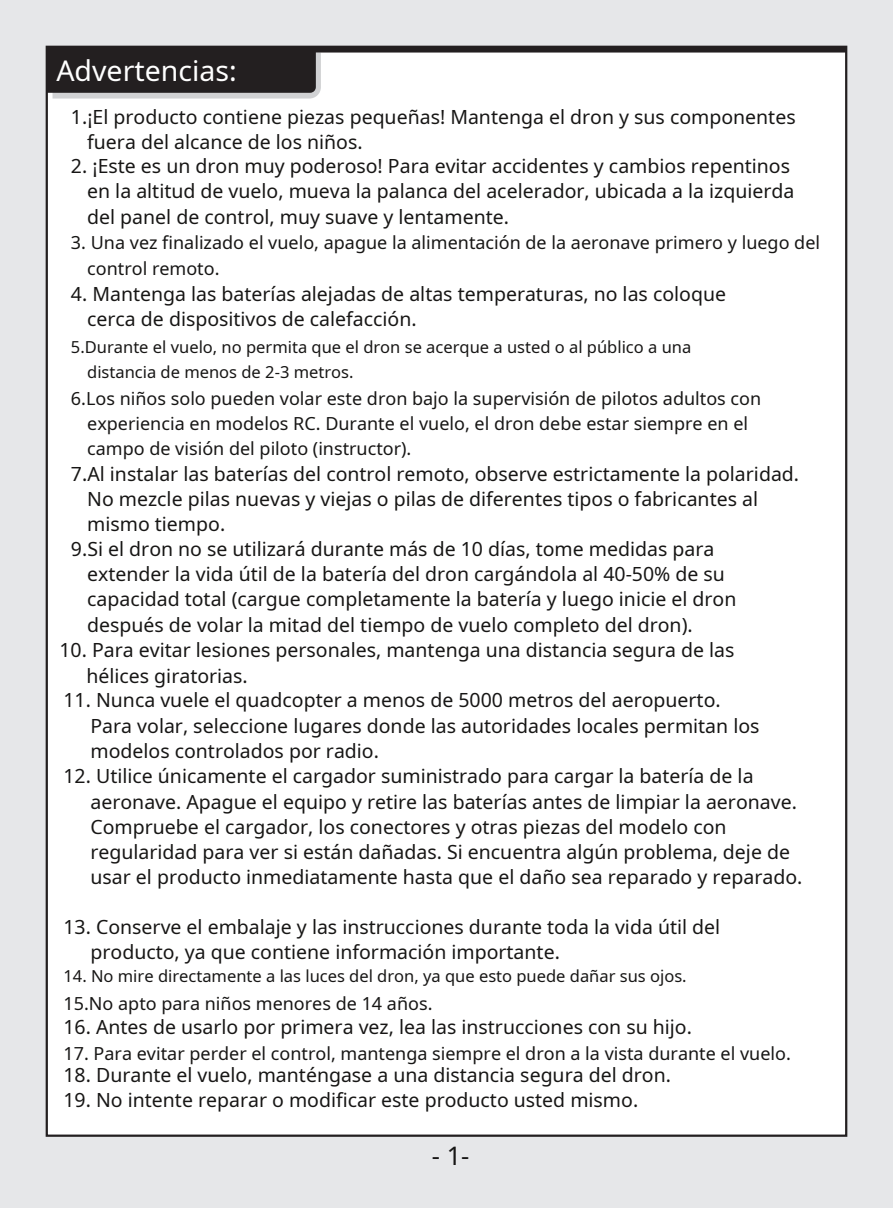
<style>
.page{position:relative;width:893px;height:1208px;background:#e6e7e9}
.page>*{position:absolute;margin:0;border:0;box-sizing:border-box;transform-origin:0 0}
.t1{font:28.5px "Noto Sans";color:#fff}
.t2{font:25.5px "Noto Sans";color:#171615}
.t3{font:19.5px/25.2px "Noto Sans";color:#171615}
.t4{font:18px/25.2px "Noto Sans";color:#171615}
.t5{font:16.5px/25.2px "Noto Sans";color:#171615}
</style>
<div class="page">
<div style="left:46px;top:46px;width:801px;height:1090px;background:#fff;border:2px solid #231f20"></div>
<svg style="left:47px;top:47px;width:799px;height:52px"></svg>
<h1 class="t1" style="left:56px;top:51px;width:182px">Advertencias:</h1>
<p class="t3" style="left:87px;top:104px;width:710px;text-indent:-16px">1.¡El producto contiene piezas pequeñas! Mantenga el dron y sus componentes fuera del alcance de los niños.</p>
<p class="t3" style="left:87px;top:153px;width:709px;text-indent:-16px">2. ¡Este es un dron muy poderoso! Para evitar accidentes y cambios repentinos en la altitud de vuelo, mueva la palanca del acelerador, ubicada a la izquierda del panel de control, muy suave y lentamente.</p>
<p class="t4" style="left:87px;top:230px;width:734px;text-indent:-16px">3. Una vez finalizado el vuelo, apague la alimentación de la aeronave primero y luego del control remoto.</p>
<p class="t3" style="left:87px;top:281px;width:640px;text-indent:-16px">4. Mantenga las baterías alejadas de altas temperaturas, no las coloque cerca de dispositivos de calefacción.</p>
<p class="t5" style="left:87px;top:334px;width:606px;text-indent:-16px">5.Durante el vuelo, no permita que el dron se acerque a usted o al público a una distancia de menos de 2-3 metros.</p>
<p class="t4" style="left:87px;top:385px;width:675px;text-indent:-16px">6.Los niños solo pueden volar este dron bajo la supervisión de pilotos adultos con experiencia en modelos RC. Durante el vuelo, el dron debe estar siempre en el campo de visión del piloto (instructor).</p>
<p class="t3" style="left:71px;top:460px;width:730px">7.Al instalar las baterías del control remoto, observe estrictamente la polaridad.</p>
<p class="t3" style="left:87px;top:485px;width:672px">No mezcle pilas nuevas y viejas o pilas de diferentes tipos o fabricantes al</p>
<p class="t3" style="left:87px;top:511px;width:140px">mismo tiempo.</p>
<p class="t3" style="left:71px;top:536px;width:645px">9.Si el dron no se utilizará durante más de 10 días, tome medidas para</p>
<p class="t3" style="left:87px;top:561px;width:639px">extender la vida útil de la batería del dron cargándola al 40-50% de su</p>
<p class="t3" style="left:87px;top:586px;width:651px">capacidad total (cargue completamente la batería y luego inicie el dron</p>
<p class="t3" style="left:87px;top:611px;width:607px">después de volar la mitad del tiempo de vuelo completo del dron).</p>
<p class="t3" style="left:86px;top:637px;width:649px;text-indent:-27px">10. Para evitar lesiones personales, mantenga una distancia segura de las hélices giratorias.</p>
<p class="t3" style="left:90px;top:687px;width:671px;text-indent:-27px">11. Nunca vuele el quadcopter a menos de 5000 metros del aeropuerto.<br>Para volar, seleccione lugares donde las autoridades locales permitan los modelos controlados por radio.</p>
<p class="t3" style="left:90px;top:763px;width:713px;text-indent:-27px">12. Utilice únicamente el cargador suministrado para cargar la batería de la aeronave. Apague el equipo y retire las baterías antes de limpiar la aeronave.<br>Compruebe el cargador, los conectores y otras piezas del modelo con regularidad para ver si están dañadas. Si encuentra algún problema, deje de usar el producto inmediatamente hasta que el daño sea reparado y reparado.</p>
<p class="t3" style="left:90px;top:913px;width:631px;text-indent:-27px">13. Conserve el embalaje y las instrucciones durante toda la vida útil del producto, ya que contiene información importante.</p>
<p class="t5" style="left:63px;top:963px;width:625px">14. No mire directamente a las luces del dron, ya que esto puede dañar sus ojos.</p>
<p class="t4" style="left:63px;top:990px;width:370px">15.No apto para niños menores de 14 años.</p>
<p class="t3" style="left:63px;top:1014px;width:630px">16. Antes de usarlo por primera vez, lea las instrucciones con su hijo.</p>
<p class="t4" style="left:63px;top:1040px;width:729px">17. Para evitar perder el control, mantenga siempre el dron a la vista durante el vuelo.</p>
<p class="t3" style="left:63px;top:1061px;width:609px">18. Durante el vuelo, manténgase a una distancia segura del dron.</p>
<p class="t3" style="left:63px;top:1087px;width:576px">19. No intente reparar o modificar este producto usted mismo.</p>
<h2 class="t2" style="left:432px;top:1138px;width:39px">- 1-</h2>
</div>
